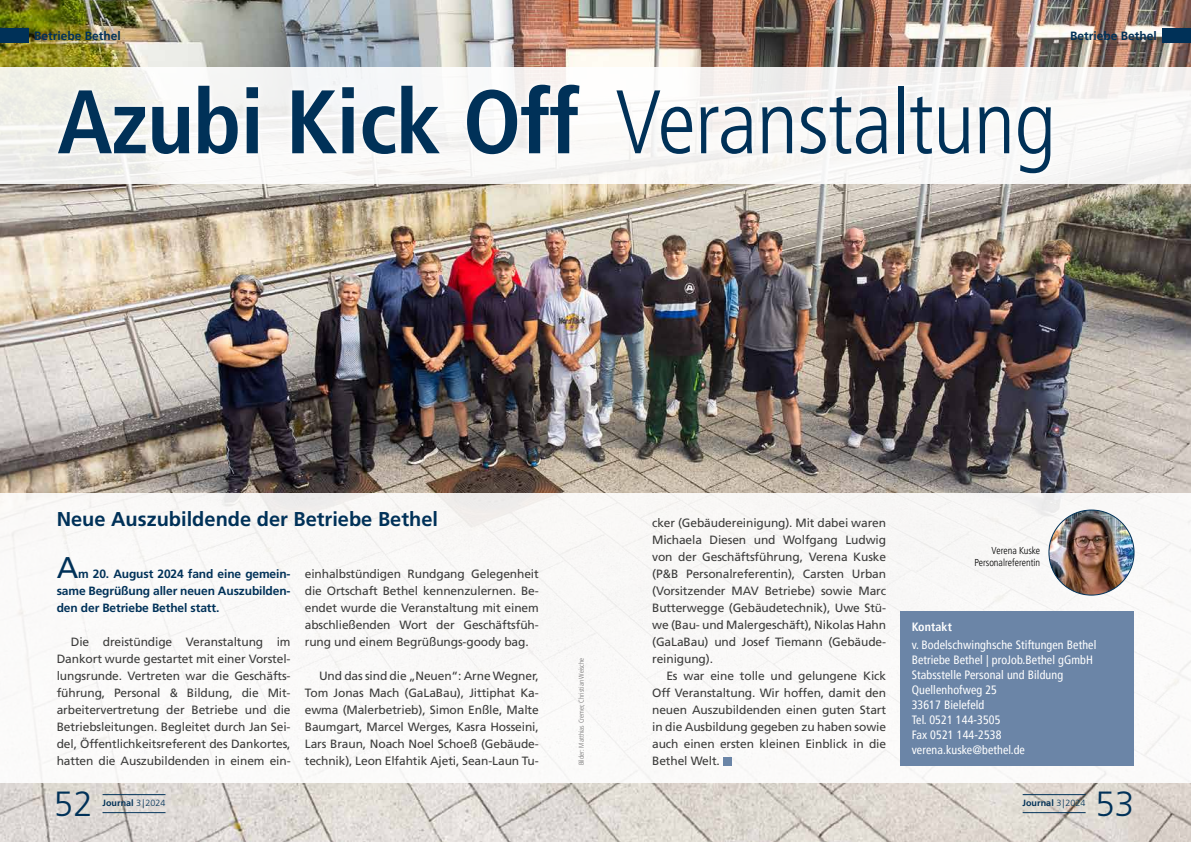
<style>
.page{position:relative;width:1191px;height:842px;background:#fff}
.page>*{position:absolute;margin:0;border:0;box-sizing:border-box;transform-origin:0 0}
.t1{font:300 condensed 90px "Frutiger LT Pro";letter-spacing:-.01em;color:#003158}
.t2{font:300 35px "Frutiger LT Std";color:#003158}
.t3{font:30px "Frutiger LT Std";color:#003158}
.t4{font:700 20px "Frutiger LT Std";color:#003158}
.t5{font:12px/17px "Frutiger LT Std";letter-spacing:-.01em;color:#3c3c3b;text-align:justify}
.t6{font:condensed 12px/15px "Frutiger LT Pro";letter-spacing:.01em;color:#fff}
.t7{font:700 12px/17px "Frutiger LT Std";letter-spacing:-.01em;color:#003158;text-align:justify}
.t8{font:700 condensed 12px "Frutiger LT Pro";letter-spacing:.01em;color:#fff}
.t9{font:300 condensed 10px/12px "Frutiger LT Pro";color:#000;text-align:right}
.t10{font:700 9px "Frutiger LT Std";color:#003158}
.t11{font:300 condensed 7px "Frutiger LT Pro";color:#706f6f}
.s1{font-weight:700}
.s2{font-weight:300}
</style>
<div class="page">
<img style="left:0;top:0;width:1191px;height:842px">
<div style="left:0;top:67px;width:1191px;height:117px;background:linear-gradient(to right,#f6f6f3,#f6f4f4)"></div>
<div style="left:0;top:493px;width:1191px;height:289px;background:#faf9f8"></div>
<div style="left:723px;top:757px;width:8px;height:8px;background:#6b85a7"></div>
<div style="left:0;top:28px;width:28px;height:15px;background:#003158"></div>
<div style="left:1162px;top:28px;width:29px;height:15px;background:#003158"></div>
<img style="left:1049px;top:510px;width:85px;height:85px;border-radius:43px">
<div style="left:900px;top:611px;width:234px;height:154px;background:#6b85a7"></div>
<div style="left:51px;top:77px;width:1007px;height:104px;background:#fff;opacity:.75"></div>
<hr style="left:103px;top:794px;width:62px;height:1px;background:#003158">
<hr style="left:103px;top:812px;width:62px;height:1px;background:#003158">
<hr style="left:1022px;top:794px;width:63px;height:1px;background:#003158">
<hr style="left:1022px;top:812px;width:63px;height:1px;background:#003158">
<p class="t7" style="left:34px;top:27px;width:88px">Betriebe Bethel</p>
<p class="t7" style="left:1070px;top:27px;width:88px">Betriebe Bethel</p>
<h1 class="t1" style="left:57px;top:71px;width:1000px"><span class="s1">Azubi Kick Off</span> Veranstaltung</h1>
<h3 class="t4" style="left:57px;top:507px;width:383px">Neue Auszubildende der Betriebe Bethel</h3>
<h3 class="t3" style="left:57px;top:550px;width:23px">A</h3>
<p class="t7" style="left:57px;top:566px;width:235px;text-indent:21px">m 20. August 2024 fand eine gemein&shy;same Begrüßung aller neuen Auszubilden&shy;den der Betriebe Bethel statt.</p>
<p class="t5" style="left:57px;top:634px;width:235px;text-indent:14px">Die dreistündige Veranstaltung im Dankort wurde gestartet mit einer Vorstel&shy;lungsrunde. Vertreten war die Geschäfts&shy;führung, Personal &amp; Bildung, die Mit&shy;arbeitervertretung der Betriebe und die Betriebsleitungen. Begleitet durch Jan Sei&shy;del, Öffentlichkeitsreferent des Dankortes, hatten die Auszubildenden in einem ein-</p>
<p class="t5" style="left:305px;top:566px;width:235px">einhalbstündigen Rundgang Gelegenheit die Ortschaft Bethel kennenzulernen. Be&shy;endet wurde die Veranstaltung mit einem abschließenden Wort der Geschäftsfüh&shy;rung und einem Begrüßungs-goody bag.</p>
<p class="t5" style="left:305px;top:668px;width:235px;text-indent:14px">Und das sind die „Neuen“: Arne Wegner, Tom Jonas Mach (GaLaBau), Jittiphat Ka&shy;ewma (Malerbetrieb), Simon Enßle, Malte Baumgart, Marcel Werges, Kasra Hosseini, Lars Braun, Noach Noel Schoeß (Gebäude&shy;technik), Leon Elfahtik Ajeti, Sean-Laun Tu-</p>
<p class="t11" style="left:577px;top:765px;width:109px;rotate:-90deg">Bilder: Matthias Cremer, Christian Weische</p>
<p class="t5" style="left:652px;top:515px;width:235px">cker (Gebäudereinigung). Mit dabei waren Michaela Diesen und Wolfgang Ludwig von der Geschäftsführung, Verena Kuske (P&amp;B Personalreferentin), Carsten Urban (Vorsitzender MAV Betriebe) sowie Marc Butterwegge (Gebäudetechnik), Uwe Stü&shy;we (Bau- und Malergeschäft), Nikolas Hahn (GaLaBau) und Josef Tiemann (Gebäude&shy;reinigung).</p>
<p class="t5" style="left:652px;top:668px;width:235px;text-indent:14px">Es war eine tolle und gelungene Kick Off Veranstaltung. Wir hoffen, damit den neuen Auszubildenden einen guten Start in die Ausbildung gegeben zu haben sowie auch einen ersten kleinen Einblick in die Bethel Welt.</p>
<p class="t9" style="left:974px;top:544px;width:67px">Verena Kuske<br>Personalreferentin</p>
<p class="t8" style="left:911px;top:620px;width:42px">Kontakt</p>
<p class="t6" style="left:911px;top:638px;width:186px">v. Bodelschwinghsche Stiftungen Bethel<br>Betriebe Bethel | proJob.Bethel gGmbH<br>Stabsstelle Personal und Bildung<br>Quellenhofweg 25<br>33617 Bielefeld<br>Tel. 0521 144-3505<br>Fax 0521 144-2538 verena.kuske@bethel.de</p>
<h2 class="t2" style="left:54px;top:784px;width:40px">52</h2>
<p class="t10" style="left:103px;top:798px;width:64px">Journal <span class="s2">3|2024</span></p>
<p class="t10" style="left:1022px;top:798px;width:64px">Journal <span class="s2">3|2024</span></p>
<h2 class="t2" style="left:1095px;top:785px;width:40px">53</h2>
</div>
